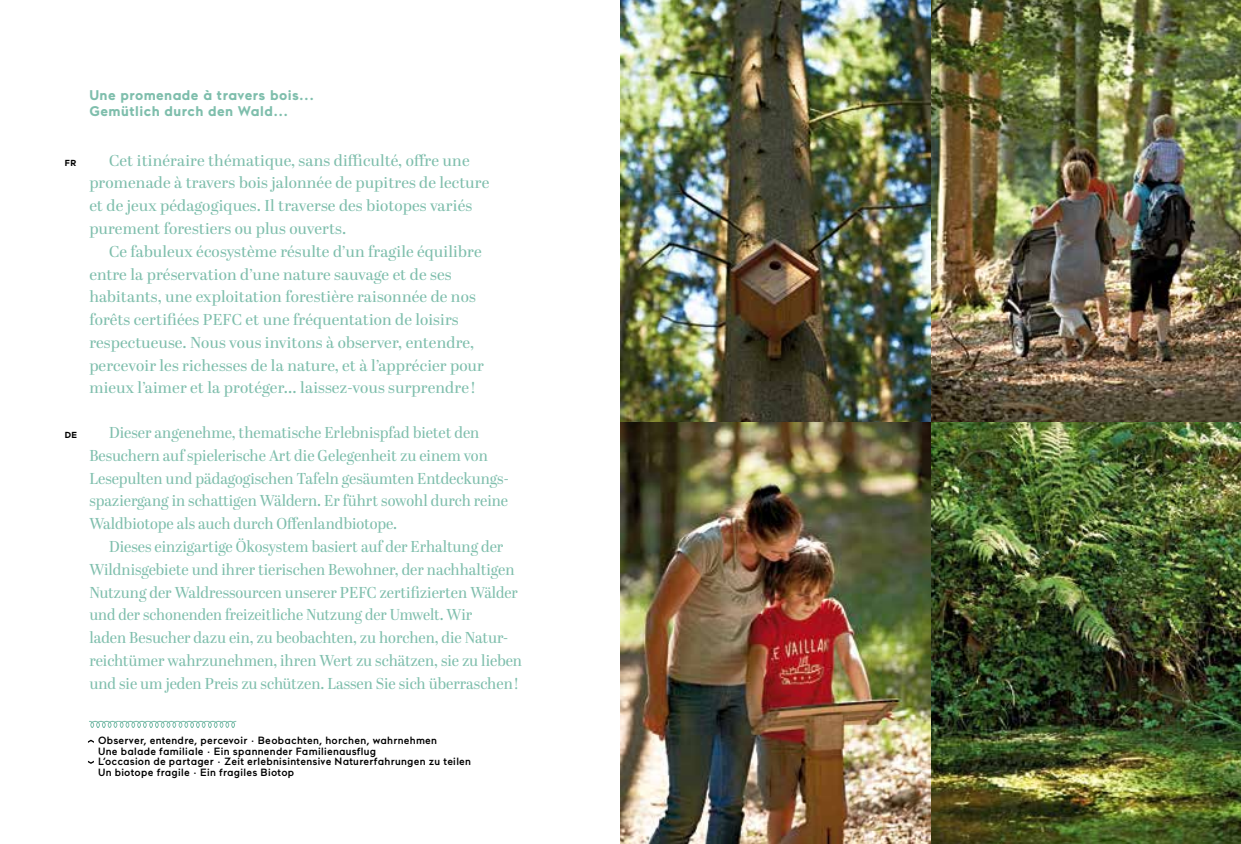
<style>
.page{position:relative;width:1241px;height:844px;background:#fff}
.page>*{position:absolute;margin:0;border:0;box-sizing:border-box;transform-origin:0 0}
.t1{font:15.75px/22.8px "Abril Display";color:#7ebeac;scale:.95 1}
.t2{font:15.75px/22.8px "Abril Display";color:#7ebeac}
.t3{font:700 14px/15.8px "Maax";letter-spacing:.03em;color:#7ebeac}
.t4{font:500 10.5px/10.5px "Maax";letter-spacing:.025em;color:#000}
.t5{font:700 8.75px "Maax";color:#000}
</style>
<div class="page">
<img style="left:930px;top:422px;width:310px;height:421px">
<img style="left:620px;top:422px;width:310px;height:421px">
<img style="left:930px;top:0;width:310px;height:422px">
<img style="left:620px;top:0;width:310px;height:422px">
<svg style="left:88px;top:739px;width:6px;height:3px"></svg>
<svg style="left:88px;top:760px;width:6px;height:3px"></svg>
<svg style="left:89px;top:720px;width:148px;height:8px"></svg>
<p class="t3" style="left:89px;top:87px;width:226px">Une promenade à travers bois...<br>Gemütlich durch den Wald...</p>
<p class="t5" style="left:65px;top:158px;width:13px">FR</p>
<p class="t5" style="left:65px;top:430px;width:14px">DE</p>
<p class="t2" style="left:89px;top:150px;width:401px;text-indent:20px">Cet itinéraire thématique, sans difficulté, offre une promenade à travers bois jalonnée de pupitres de lecture et de jeux pédagogiques. Il traverse des biotopes variés purement forestiers ou plus ouverts.</p>
<p class="t2" style="left:89px;top:241px;width:396px;text-indent:20px">Ce fabuleux écosystème résulte d’un fragile équilibre entre la préservation d’une nature sauvage et de ses habitants, une exploitation forestière raisonnée de nos forêts certifiées PEFC et une fréquentation de loisirs respectueuse. Nous vous invitons à observer, entendre, percevoir les richesses de la nature, et à l’apprécier pour mieux l’aimer et la protéger... laissez-vous surprendre !</p>
<p class="t1" style="left:89px;top:422px;width:443px;text-indent:20px">Dieser angenehme, thematische Erlebnispfad bietet den Besuchern auf spielerische Art die Gelegenheit zu einem von Lesepulten und pädagogischen Tafeln gesäumten Entdeckungs&shy;spaziergang in schattigen Wäldern. Er führt sowohl durch reine Waldbiotope als auch durch Offenlandbiotope.</p>
<p class="t1" style="left:89px;top:536px;width:457px;text-indent:20px">Dieses einzigartige Ökosystem basiert auf der Erhaltung der Wildnisgebiete und ihrer tierischen Bewohner, der nachhaltigen Nutzung der Waldressourcen unserer PEFC zertifizierten Wälder und der schonenden freizeitliche Nutzung der Umwelt. Wir<br>laden Besucher dazu ein, zu beobachten, zu horchen, die Natur&shy;reichtümer wahrzunehmen, ihren Wert zu schätzen, sie zu lieben und sie um jeden Preis zu schützen. Lassen Sie sich überraschen !</p>
<p class="t4" style="left:98px;top:735px;width:374px">Observer, entendre, percevoir · Beobachten, horchen, wahrnehmen<br>Une balade familiale · Ein spannender Familienausflug<br>L’occasion de partager · Zeit erlebnisintensive Naturerfahrungen zu teilen Un biotope fragile · Ein fragiles Biotop</p>
</div>
